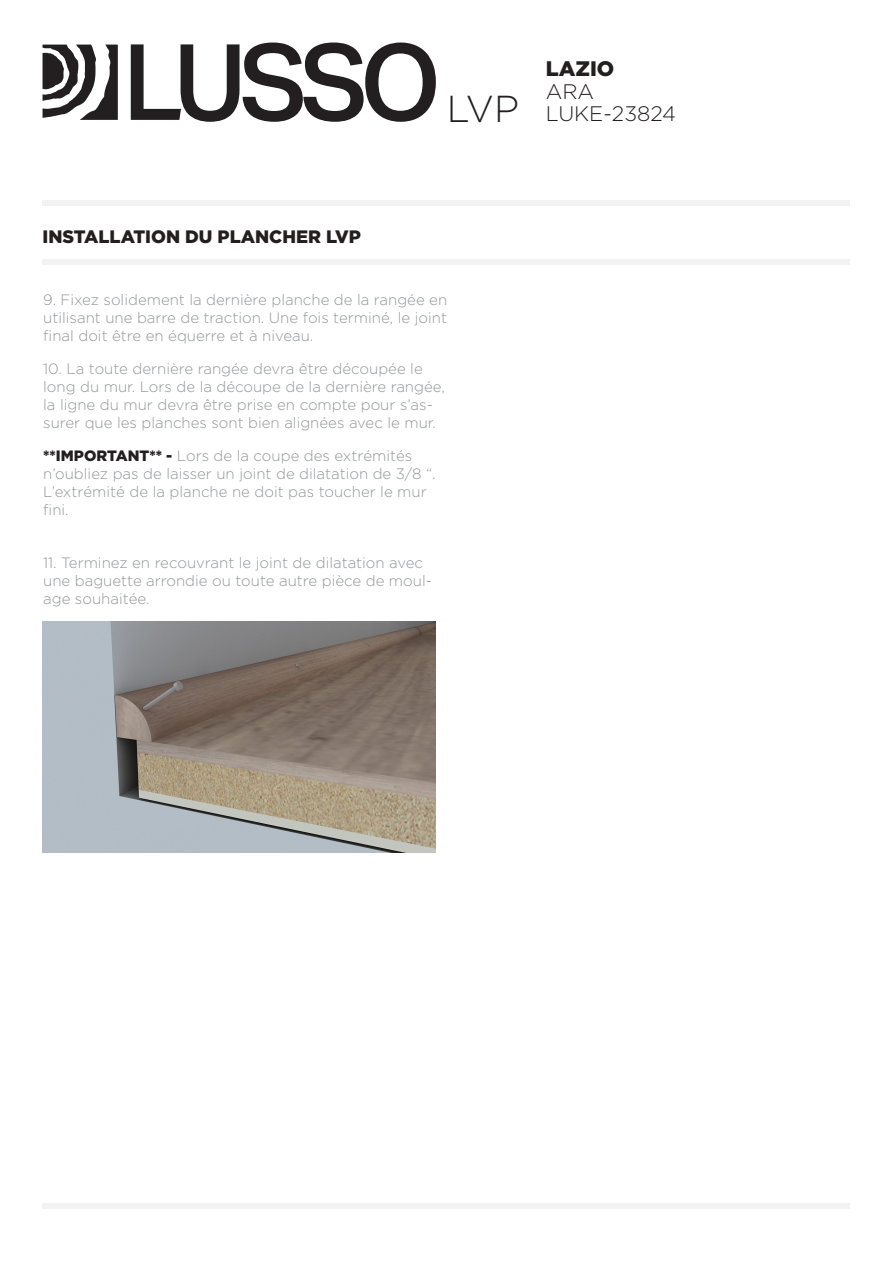
<style>
.page{position:relative;width:893px;height:1263px;background:#fff}
.page>*{position:absolute;margin:0;border:0;box-sizing:border-box;transform-origin:0 0}
.t1{font:300 37.5px "Gotham";color:#231f1f}
.NAME_CODE{font:300 21px "Gotham";color:#231f1f}
.NAME_CODE-2{font:900 21px "Gotham";color:#231f1f}
.t2{font:900 18px "Gotham";color:#231f1f}
.t3{font:300 15px/18px "Gotham";color:#939698}
.s1{font-weight:900;color:#231f20}
</style>
<div class="page">
<div style="left:43px;top:200px;width:807px;height:5px;background:#f2f2f2"></div>
<div style="left:43px;top:259px;width:807px;height:6px;background:#f2f2f2"></div>
<img style="left:43px;top:621px;width:393px;height:231px">
<svg style="left:131px;top:43px;width:305px;height:79px"></svg>
<svg style="left:43px;top:45px;width:75px;height:75px"></svg>
<div style="left:43px;top:1203px;width:807px;height:6px;background:#f2f2f2"></div>
<h1 class="t1" style="left:447px;top:88px;width:74px">LVP</h1>
<p class="NAME_CODE-2" style="left:546px;top:57px;width:70px">LAZIO</p>
<p class="NAME_CODE" style="left:546px;top:80px;width:50px">ARA</p>
<p class="NAME_CODE" style="left:546px;top:103px;width:132px">LUKE-23824</p>
<p class="t2" style="left:43px;top:226px;width:320px">INSTALLATION DU PLANCHER LVP</p>
<p class="t3" style="left:43px;top:291px;width:405px;text-align:justify">9. Fixez solidement la dernière planche de la rangée en utilisant une barre de traction. Une fois terminé, le joint final doit être en équerre et à niveau.</p>
<p class="t3" style="left:43px;top:360px;width:403px">10. La toute dernière rangée devra être découpée le long du mur. Lors de la découpe de la dernière rangée, la ligne du mur devra être prise en compte pour s’as&shy;surer que les planches sont bien alignées avec le mur.</p>
<p class="t3" style="left:43px;top:447px;width:394px"><span class="s1">**IMPORTANT** -</span> Lors de la coupe des extrémités n’oubliez pas de laisser un joint de dilatation de 3/8 “.<br>L’extrémité de la planche ne doit pas toucher le mur fini.</p>
<p class="t3" style="left:43px;top:554px;width:390px">11. Terminez en recouvrant le joint de dilatation avec une baguette arrondie ou toute autre pièce de moul&shy;age souhaitée.</p>
</div>
